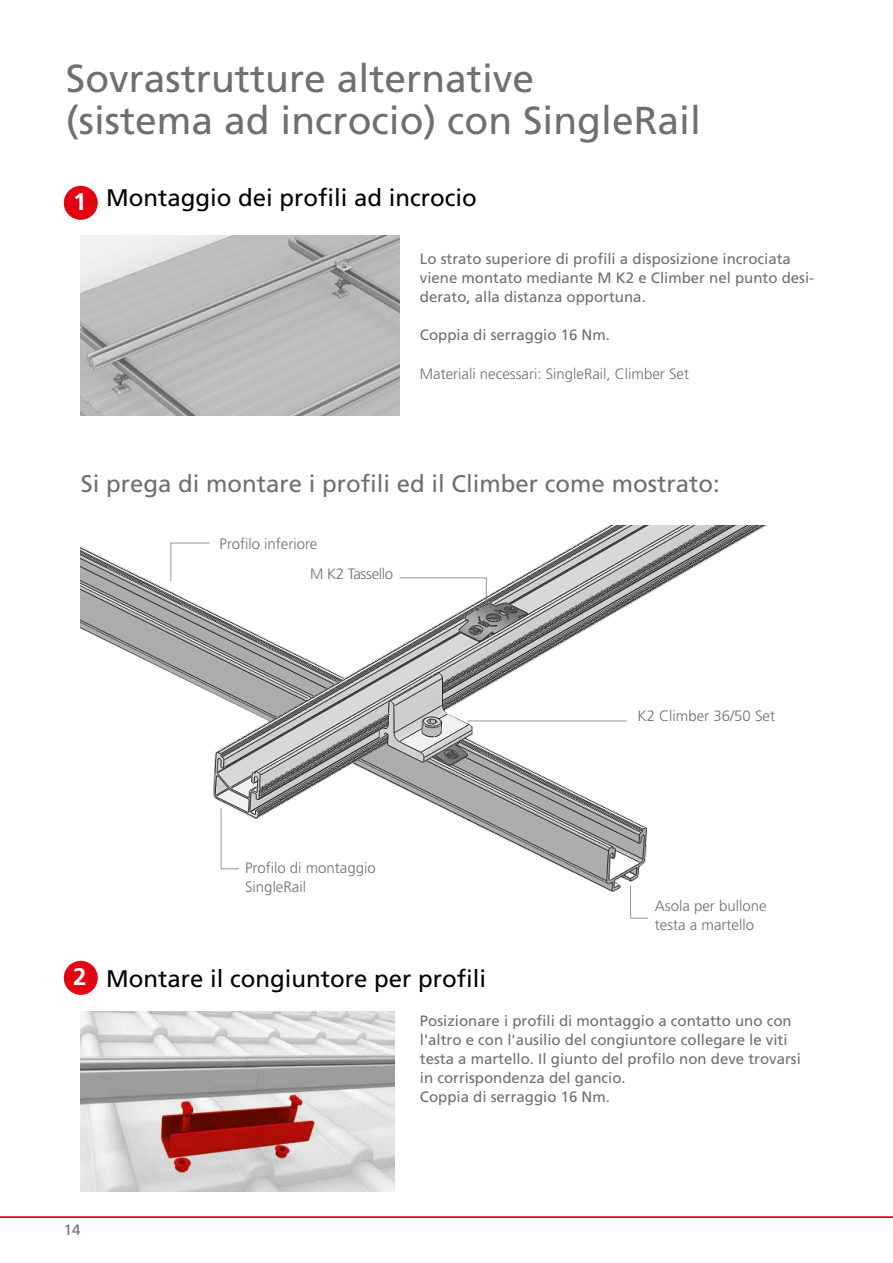
<style>
.page{position:relative;width:893px;height:1263px;background:#fff}
.page>*{position:absolute;margin:0;border:0;box-sizing:border-box;transform-origin:0 0}
.t1{font:39px/42px "Frutiger LT Std";color:#6f6f6f}
.t2{font:24px "Frutiger LT Std";color:#000}
.t3{font:24px "Frutiger LT Std";color:#6f6f6f}
.t4{font:15px/19px "Frutiger LT Std";color:#6f6f6f}
.t5{font:300 15px/19px "Frutiger LT Std";color:#6f6f6f}
.t6{font:300 15px "Frutiger LT Std";letter-spacing:-.02em;color:#6f6f6f}
.s1{font-weight:700;color:#fff}
</style>
<div class="page">
<svg style="left:0;top:1216px;width:893px;height:2px;background:#e62431"></svg>
<div style="left:64px;top:186px;width:34px;height:34px;background:#e30413;border-radius:50%"></div>
<img style="left:81px;top:235px;width:319px;height:180px">
<img style="left:81px;top:526px;width:684px;height:366px">
<svg style="left:170px;top:542px;width:40px;height:40px"></svg>
<svg style="left:220px;top:808px;width:19px;height:61px"></svg>
<svg style="left:399px;top:577px;width:88px;height:27px"></svg>
<hr style="left:467px;top:720px;width:160px;height:1px;background:#6f6f6f">
<svg style="left:630px;top:885px;width:19px;height:34px"></svg>
<div style="left:64px;top:961px;width:34px;height:34px;background:#e30413;border-radius:50%"></div>
<img style="left:81px;top:1011px;width:314px;height:180px">
<h1 class="t1" style="left:66px;top:58px;width:636px">Sovrastrutture alternative<br>(sistema ad incrocio) con SingleRail</h1>
<h2 class="t2" style="left:73px;top:184px;width:405px"><span class="s1">1</span> Montaggio dei profili ad incrocio</h2>
<p class="t4" style="left:420px;top:249px;width:396px">Lo strato superiore di profili a disposizione incrociata viene montato mediante M K2 e Climber nel punto desi&shy;derato, alla distanza opportuna.</p>
<p class="t4" style="left:420px;top:325px;width:192px">Coppia di serraggio 16 Nm.</p>
<p class="t5" style="left:420px;top:364px;width:271px">Materiali necessari: SingleRail, Climber Set</p>
<h2 class="t3" style="left:81px;top:470px;width:640px">Si prega di montare i profili ed il Climber come mostrato:</h2>
<p class="t5" style="left:220px;top:535px;width:99px">Profilo inferiore</p>
<p class="t6" style="left:310px;top:565px;width:85px">M K2 Tassello</p>
<p class="t5" style="left:245px;top:859px;width:132px">Profilo di montaggio<br>SingleRail</p>
<h2 class="t2" style="left:73px;top:965px;width:414px"><span class="s1">2</span> Montare il congiuntore per profili</h2>
<p class="t5" style="left:638px;top:706px;width:139px">K2 Climber 36/50 Set</p>
<p class="t5" style="left:655px;top:897px;width:113px">Asola per bullone testa a martello</p>
<p class="t4" style="left:64px;top:1220px;width:18px">14</p>
<p class="t4" style="left:420px;top:1011px;width:382px">Posizionare i profili di montaggio a contatto uno con l'altro e con l'ausilio del congiuntore collegare le viti testa a martello. Il giunto del profilo non deve trovarsi in corrispondenza del gancio.<br>Coppia di serraggio 16 Nm.</p>
</div>
